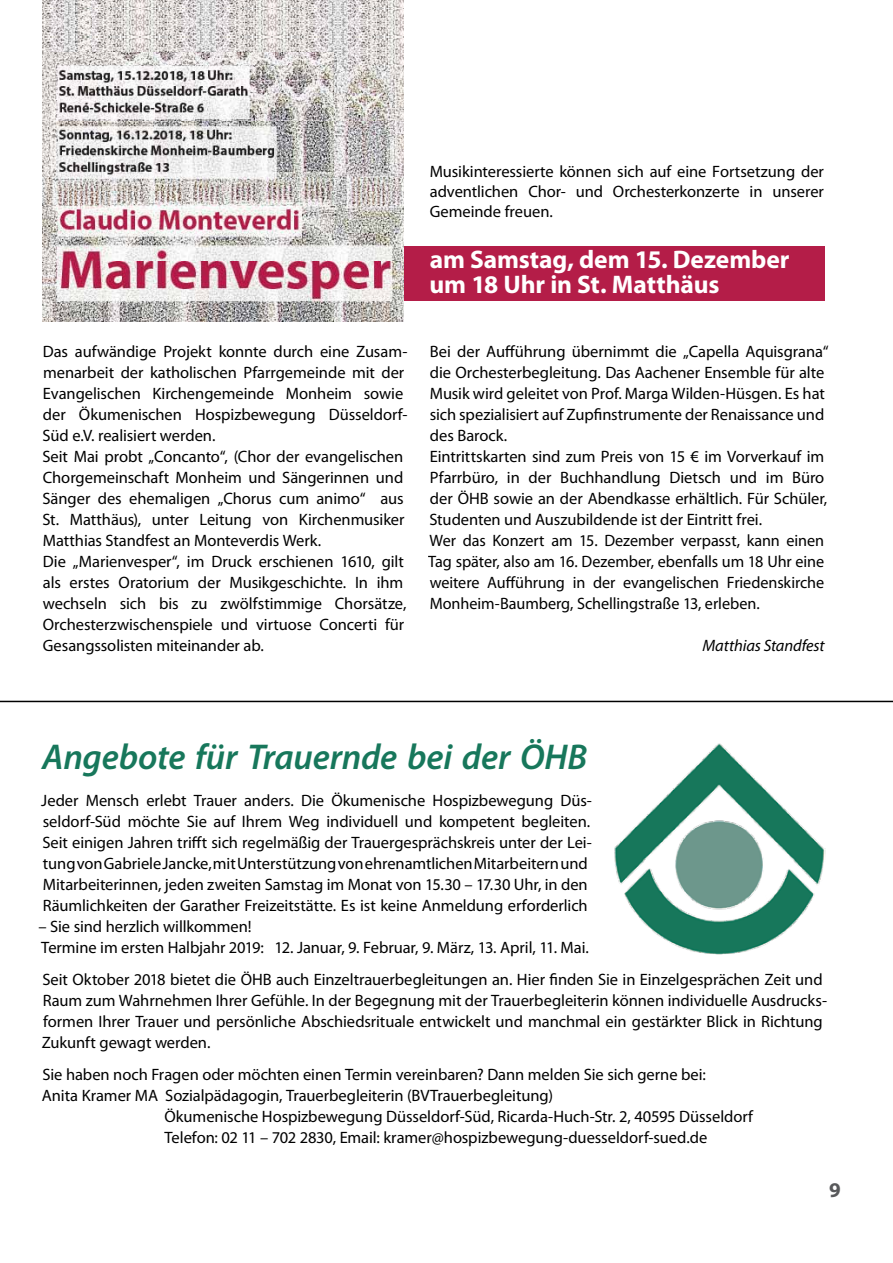
<style>
.page{position:relative;width:893px;height:1263px;background:#fff}
.page>*{position:absolute;margin:0;border:0;box-sizing:border-box;transform-origin:0 0}
.t1{font:italic 600 36px "Myriad Pro";letter-spacing:-.005em;color:#17775b}
.t2{font:700 25.5px/25.5px "Myriad Pro";letter-spacing:-.005em;color:#fff}
.t3{font:700 21px "Myriad Pro";color:#58595b}
.t4{font:16.5px/21px "Myriad Pro";letter-spacing:-.005em;color:#000}
.t5{font:italic 16.5px "Myriad Pro";letter-spacing:-.01em;color:#000}
</style>
<div class="page">
<div style="left:55px;top:247px;width:770px;height:54px;background:#b41d48"></div>
<img style="left:614px;top:743px;width:212px;height:211px">
<hr style="left:0;top:701px;width:893px;height:1px;background:#000">
<img style="left:43px;top:0;width:361px;height:321px">
<p class="t4" style="left:43px;top:341px;width:366px">Das aufwändige Projekt konnte durch eine Zusam&shy;menarbeit der katholischen Pfarrgemeinde mit der Evangelischen Kirchengemeinde Monheim sowie der Ökumenischen Hospizbewegung Düsseldorf-Süd e.V. realisiert werden.<br>Seit Mai probt „Concanto“, (Chor der evangelischen Chorgemeinschaft Monheim und Sängerinnen und Sänger des ehemaligen „Chorus cum animo“ aus St. Matthäus), unter Leitung von Kirchenmusiker Matthias Standfest an Monteverdis Werk.<br>Die „Marienvesper“, im Druck erschienen 1610, gilt als erstes Oratorium der Musikgeschichte. In ihm wechseln sich bis zu zwölfstimmige Chorsätze, Orchesterzwischenspiele und virtuose Concerti für Gesangssolisten miteinander ab.</p>
<p class="t4" style="left:430px;top:162px;width:396px;line-height:19.8px;text-align:justify">Musikinteressierte können sich auf eine Fortsetzung der adventlichen Chor- und Orchesterkonzerte in unserer Gemeinde freuen.</p>
<h2 class="t2" style="left:430px;top:246px;width:361px">am Samstag, dem 15. Dezember um 18 Uhr in St. Matthäus</h2>
<p class="t4" style="left:428px;top:341px;width:402px">Bei der Aufführung übernimmt die „Capella Aquisgrana“ die Orchesterbegleitung. Das Aachener Ensemble für alte Musik wird geleitet von Prof. Marga Wilden-Hüsgen. Es hat sich spezialisiert auf Zupfinstrumente der Renaissance und des Barock.<br>Eintrittskarten sind zum Preis von 15 € im Vorverkauf im Pfarrbüro, in der Buchhandlung Dietsch und im Büro der ÖHB sowie an der Abendkasse erhältlich. Für Schüler, Studenten und Auszubildende ist der Eintritt frei.<br>Wer das Konzert am 15. Dezember verpasst, kann einen Tag später, also am 16. Dezember, ebenfalls um 18 Uhr eine weitere Aufführung in der evangelischen Friedenskirche Monheim-Baumberg, Schellingstraße 13, erleben.</p>
<p class="t5" style="left:702px;top:635px;width:124px">Matthias Standfest</p>
<h1 class="t1" style="left:42px;top:734px;width:546px">Angebote für Trauernde bei der ÖHB</h1>
<p class="t4" style="left:41px;top:790px;width:552px">Jeder Mensch erlebt Trauer anders. Die Ökumenische Hospizbewegung Düs&shy;seldorf-Süd möchte Sie auf Ihrem Weg individuell und kompetent begleiten.<br>Seit einigen Jahren trifft sich regelmäßig der Trauergesprächskreis unter der Lei&shy;tung von Gabriele Jancke, mit Unterstützung von ehrenamtlichen Mitarbeitern und Mitarbeiterinnen, jeden zweiten Samstag im Monat von 15.30 – 17.30 Uhr, in den Räumlichkeiten der Garather Freizeitstätte. Es ist keine Anmeldung erforderlich</p>
<p class="t4" style="left:38px;top:916px;width:552px">– Sie sind herzlich willkommen!<br>Termine im ersten Halbjahr 2019: 12. Januar, 9. Februar, 9. März, 13. April, 11. Mai.</p>
<p class="t4" style="left:42px;top:969px;width:787px">Seit Oktober 2018 bietet die ÖHB auch Einzeltrauerbegleitungen an. Hier finden Sie in Einzelgesprächen Zeit und Raum zum Wahrnehmen Ihrer Gefühle. In der Begegnung mit der Trauerbegleiterin können individuelle Ausdrucks&shy;formen Ihrer Trauer und persönliche Abschiedsrituale entwickelt und manchmal ein gestärkter Blick in Richtung Zukunft gewagt werden.</p>
<p class="t4" style="left:42px;top:1063px;width:665px">Sie haben noch Fragen oder möchten einen Termin vereinbaren? Dann melden Sie sich gerne bei:</p>
<p class="t4" style="left:42px;top:1084px;width:513px">Anita Kramer MA Sozialpädagogin, Trauerbegleiterin (BVTrauerbegleitung)</p>
<p class="t4" style="left:164px;top:1105px;width:590px">Ökumenische Hospizbewegung Düsseldorf-Süd, Ricarda-Huch-Str. 2, 40595 Düsseldorf</p>
<p class="t4" style="left:164px;top:1126px;width:544px">Telefon: 02 11 – 702 2830, Email: kramer@hospizbewegung-duesseldorf-sued.de</p>
<p class="t3" style="left:829px;top:1176px;width:13px">9</p>
</div>
